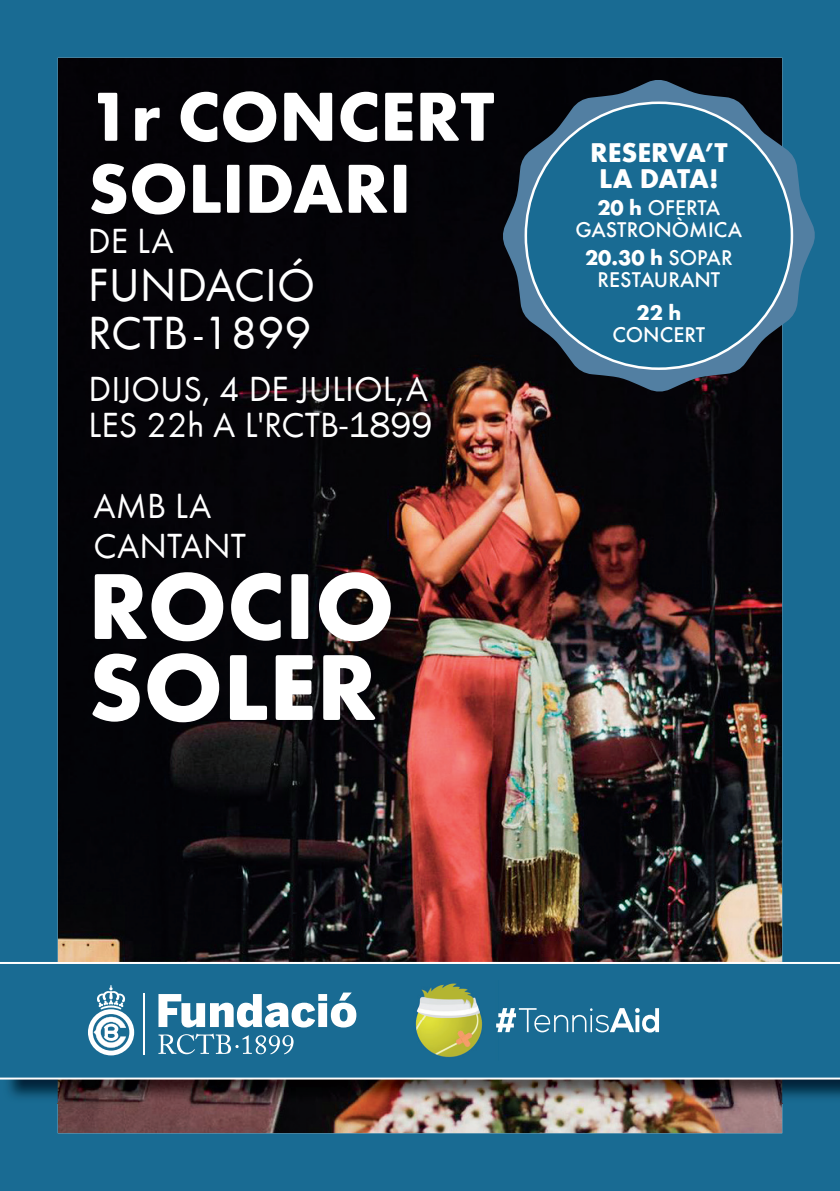
<style>
.page{position:relative;width:840px;height:1191px;background:#fff}
.page>*{position:absolute;margin:0;border:0;box-sizing:border-box;transform-origin:0 0}
.t1{font:700 97.2px/81px "Futura Round";color:#fff}
.t2{font:700 72px/72px "Futura Round";color:#fff}
.t3{font:48px/48px "Futura Round";color:#fff}
.t4{font:36px/40px "Futura Round";color:#fff}
.t5{font:700 28px/26px "Futura Round";letter-spacing:-.01em;color:#fff;text-align:center}
.t6{font:500 22px/22px "Futura Round";color:#fff;text-align:center}
.t7{font:700 22px "Futura Round";color:#fff}
.s1{font-family:"Franklin Gothic"}
.s2{font-weight:700}
</style>
<div class="page">
<img style="left:0;top:0;width:839px;height:1191px">
<svg style="left:502px;top:79px;width:313px;height:313px;background:#1d3a4d"></svg>
<svg style="left:523px;top:100px;width:271px;height:271px;background:#24688b"></svg>
<img style="left:3px;top:1079px;width:836px;height:24px">
<div style="left:0;top:962px;width:839px;height:115px;background:#196b93"></div>
<hr style="left:0;top:962px;width:839px;height:2px;background:#fff">
<hr style="left:0;top:1077px;width:839px;height:2px;background:#fff">
<svg style="left:88px;top:985px;width:46px;height:70px"></svg>
<hr style="left:143px;top:992px;width:1px;height:62px;background:#fff">
<svg style="left:158px;top:992px;width:198px;height:35px"></svg>
<svg style="left:158px;top:1033px;width:135px;height:21px"></svg>
<img style="left:415px;top:983px;width:83px;height:74px">
<svg style="left:496px;top:1007px;width:162px;height:25px"></svg>
<h2 class="t2" style="left:88px;top:75px;width:407px">1r CONCERT<br>SOLIDARI</h2>
<p class="t4" style="left:88px;top:218px;width:87px">DE LA</p>
<h3 class="t3" style="left:88px;top:257px;width:229px">FUNDACIÓ<br>RCTB -1899</h3>
<p class="t4" style="left:89px;top:369px;width:345px;line-height:36px">DIJOUS, 4 DE JULIOL,A<br>LES 22h A L<span class="s1">'</span>RCTB<span class="s1">-1899</span></p>
<p class="t4" style="left:94px;top:483px;width:154px">AMB LA<br>CANTANT</p>
<h1 class="t1" style="left:88px;top:558px;width:308px">ROCIO<br>SOLER</h1>
<p class="t5" style="left:589px;top:137px;width:139px">RESERVA’T<br>LA DATA!</p>
<p class="t6" style="left:575px;top:195px;width:168px"><span class="s2">20 h</span> OFERTA<br>GASTRONÒMICA</p>
<p class="t6" style="left:584px;top:245px;width:149px"><span class="s2">20.30 h</span> SOPAR<br>RESTAURANT</p>
<p class="t7" style="left:636px;top:296px;width:46px">22 h</p>
<p class="t6" style="left:612px;top:322px;width:94px">CONCERT</p>
</div>
